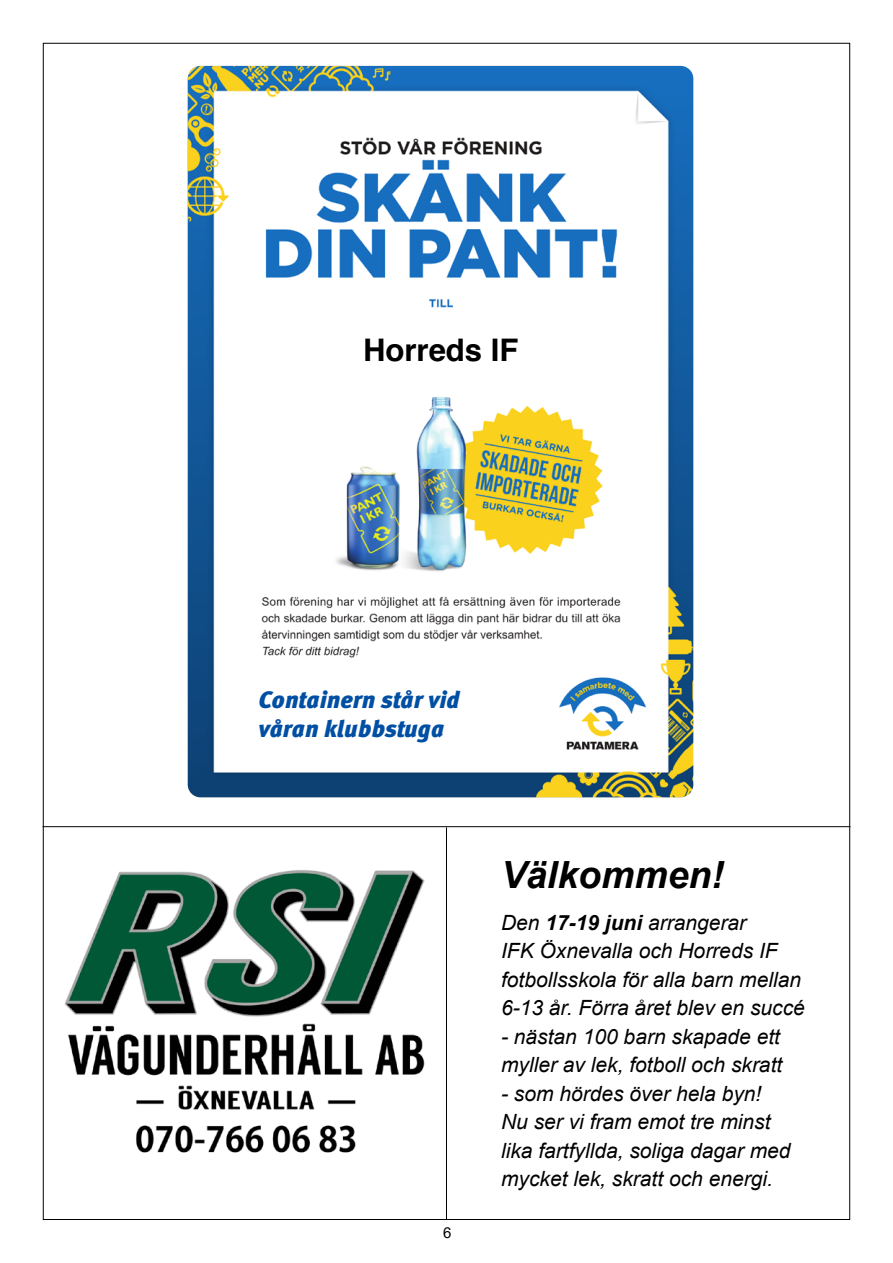
<style>
.page{position:relative;width:893px;height:1263px;background:#fff}
.page>*{position:absolute;margin:0;border:0;box-sizing:border-box;transform-origin:0 0}
.t1{font:italic 700 37.5px "Arial";color:#000}
.t2{font:700 31.05px "Helvetica";color:#000}
.t3{font:italic 900 23.85px/28.5px "Meta Pro";color:#004fa3}
.t4{font:italic 21px/28.5px "Arial";color:#000}
.t5{font:15px "Arial";color:#000}
.s1{font-weight:700}
</style>
<div class="page">
<img style="left:64px;top:870px;width:361px;height:283px">
<hr style="left:43px;top:826px;width:807px;height:1px;background:#000">
<hr style="left:446px;top:827px;width:1px;height:393px;background:#000">
<img style="left:188px;top:66px;width:505px;height:731px">
<h2 class="t2" style="left:363px;top:325px;width:157px">Horreds IF</h2>
<p class="t3" style="left:258px;top:685px;width:203px">Containern står vid våran klubbstuga</p>
<p class="t5" style="left:443px;top:1222px;width:10px">6</p>
<h1 class="t1" style="left:501px;top:850px;width:224px">Välkommen!</h1>
<p class="t4" style="left:501px;top:908px;width:305px">Den <span class="s1">17-19 juni</span> arrangerar<br>IFK Öxnevalla och Horreds IF fotbollsskola för alla barn mellan<br>6-13 år. Förra året blev en succé</p>
<p class="t4" style="left:501px;top:1022px;width:283px">- nästan 100 barn skapade ett myller av lek, fotboll och skratt</p>
<p class="t4" style="left:501px;top:1079px;width:291px">- som hördes över hela byn!<br>Nu ser vi fram emot tre minst lika fartfyllda, soliga dagar med mycket lek, skratt och energi.</p>
</div>
